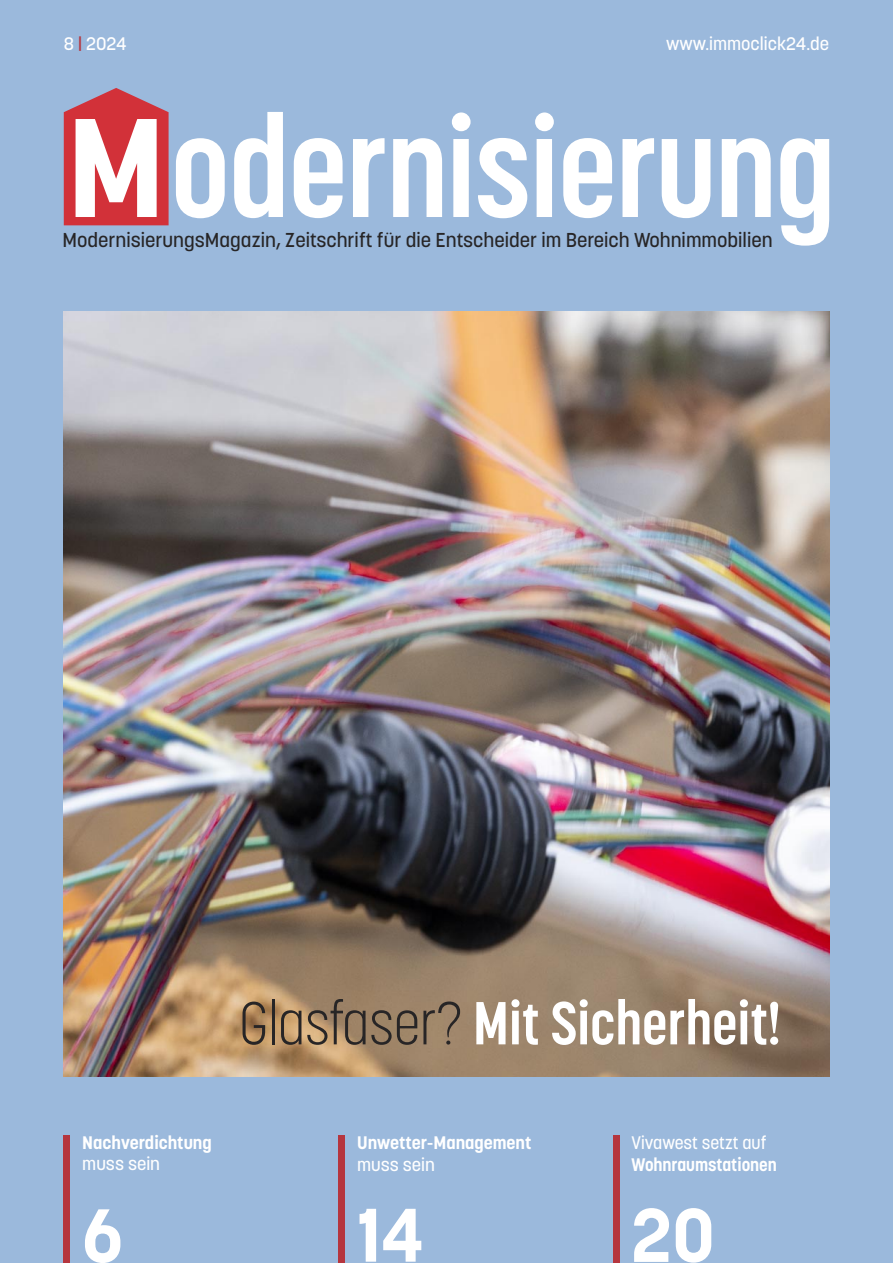
<style>
.page{position:relative;width:893px;height:1263px;background:#9bb9dc}
.page>*{position:absolute;margin:0;border:0;box-sizing:border-box;transform-origin:0 0}
.t1{font:700 75px "Korolev";color:#fff}
.t2{font:700 60px "Korolev Condensed";color:#fff}
.t3{font:500 19.95px "Korolev";color:#272526}
.t4{font:500 18px "Korolev";color:#fff}
.t5{font:700 18px "Korolev";color:#fff}
.t6{font:700 18px "Korolev";color:#fff;scale:.95 1}
.t7{font:500 18px "Korolev";color:#fff;scale:.95 1}
.s1{color:#b5353e}
.s2{font-weight:300;color:#272526}
</style>
<div class="page">
<svg style="left:64px;top:88px;width:104px;height:137px"></svg>
<svg style="left:76px;top:112px;width:753px;height:134px"></svg>
<img style="left:64px;top:311px;width:765px;height:765px">
<div style="left:64px;top:1135px;width:6px;height:128px;background:#b5353e"></div>
<div style="left:613px;top:1135px;width:6px;height:128px;background:#b5353e"></div>
<div style="left:338px;top:1135px;width:7px;height:128px;background:#b5353e"></div>
<p class="t4" style="left:64px;top:32px;width:65px">8 <span class="s1">|</span> 2024</p>
<p class="t4" style="left:666px;top:32px;width:164px">www.immoclick24.de</p>
<p class="t3" style="left:62px;top:227px;width:712px">ModernisierungsMagazin, Zeitschrift für die Entscheider im Bereich Wohnimmobilien</p>
<h2 class="t2" style="left:239px;top:988px;width:543px"><span class="s2">Glasfaser?</span> Mit Sicherheit!</h2>
<p class="t5" style="left:82px;top:1131px;width:131px">Nachverdichtung</p>
<p class="t4" style="left:82px;top:1152px;width:79px">muss sein</p>
<p class="t5" style="left:357px;top:1131px;width:176px">Unwetter-Management</p>
<p class="t4" style="left:357px;top:1153px;width:79px">muss sein</p>
<h1 class="t1" style="left:82px;top:1188px;width:42px">6</h1>
<h1 class="t1" style="left:357px;top:1188px;width:68px">14</h1>
<p class="t7" style="left:631px;top:1131px;width:144px">Vivawest setzt auf</p>
<p class="t6" style="left:631px;top:1153px;width:154px">Wohnraumstationen</p>
<h1 class="t1" style="left:631px;top:1188px;width:85px">20</h1>
</div>
